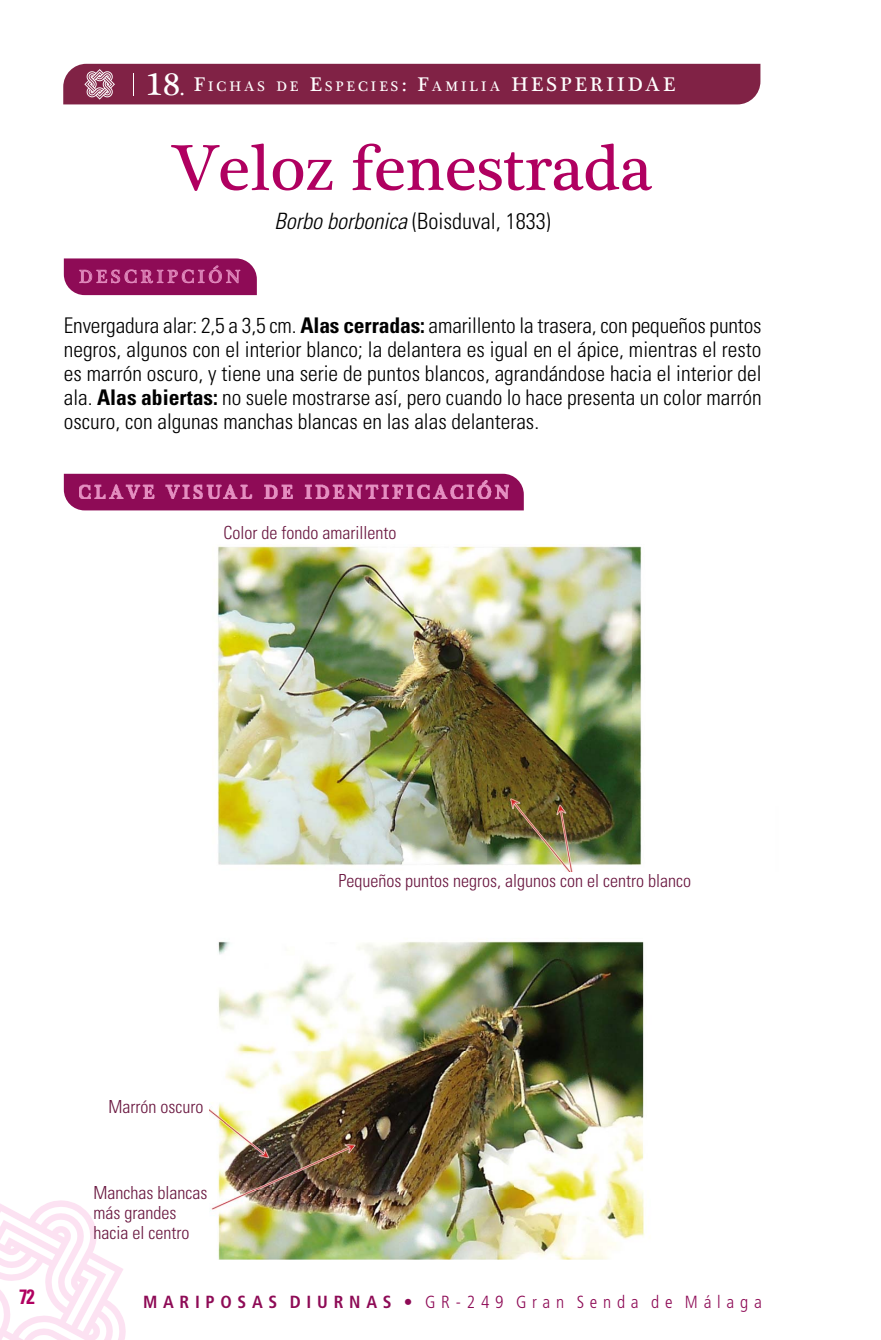
<style>
.page{position:relative;width:881px;height:1340px;background:#fff}
.page>*{position:absolute;margin:0;border:0;box-sizing:border-box;transform-origin:0 0}
.t1{font:66.38px "Plantagenet Cherokee";color:#b00060}
.t2{font:32.62px "Plantagenet Cherokee";color:#fff}
.t3{font:300 condensed 22.5px "Univers";color:#000}
.t4{font:300 condensed 21.6px/24.1px "Univers";color:#000;text-align:justify}
.t5{font:700 condensed 20.7px "Univers";color:#b00060;scale:.9 1}
.t6{font:18.68px "Plantagenet Cherokee";letter-spacing:.2em;color:#e48dc0}
.t7{font:300 condensed 18px/20.2px "Univers";color:#69163f}
.t8{font:300 condensed 17.55px "Frutiger";letter-spacing:.33em;color:#8e0b56}
.t9{font:14.17px "Plantagenet Cherokee";letter-spacing:.215em;color:#fff}
.s1{font-size:21.15px}
.s2{font-size:20.25px}
.s3{font-style:italic}
.s4{font-weight:700}
</style>
<div class="page">
<div style="left:63px;top:64px;width:697px;height:40px;background:#802245"></div>
<svg style="left:0;top:1200px;width:126px;height:139px"></svg>
<img style="left:217px;top:545px;width:425px;height:326px">
<svg style="left:64px;top:258px;width:193px;height:37px"></svg>
<div style="left:64px;top:474px;width:459px;height:36px;background:#8e0b56"></div>
<img style="left:209px;top:941px;width:436px;height:318px">
<div style="left:202px;top:1178px;width:15px;height:24px;background:#fff"></div>
<img style="left:80px;top:481px;width:428px;height:17px">
<h2 class="t2" style="left:146px;top:64px;width:40px">18<span class="s1">.</span></h2>
<p class="t9" style="left:194px;top:78px;width:483px"><span class="s2">F</span>ICHAS DE <span class="s2">E</span>SPECIES<span class="s2">: F</span>AMILIA <span class="s2">HESPERIIDAE</span></p>
<h1 class="t1" style="left:173px;top:126px;width:481px">Veloz fenestrada</h1>
<p class="t3" style="left:274px;top:213px;width:278px"><span class="s3">Borbo borbonica</span> (Boisduval, 1833)</p>
<p class="t6" style="left:79px;top:265px;width:163px">DESCRIPCIÓN</p>
<p class="t4" style="left:64px;top:315px;width:699px">Envergadura alar: 2,5 a 3,5 cm. <span class="s4">Alas cerradas:</span> amarillento la trasera, con pequeños puntos negros, algunos con el interior blanco; la delantera es igual en el ápice, mientras el resto es marrón oscuro, y tiene una serie de puntos blancos, agrandándose hacia el interior del ala. <span class="s4">Alas abiertas:</span> no suele mostrarse así, pero cuando lo hace presenta un color marrón oscuro, con algunas manchas blancas en las alas delanteras.</p>
<p class="t7" style="left:223px;top:524px;width:174px">Color de fondo amarillento</p>
<p class="t7" style="left:108px;top:1098px;width:96px">Marrón oscuro</p>
<p class="t7" style="left:93px;top:1183px;width:115px">Manchas blancas más grandes hacia el centro</p>
<p class="t7" style="left:338px;top:872px;width:354px">Pequeños puntos negros, algunos con el centro blanco</p>
<p class="t5" style="left:19px;top:1288px;width:19px">72</p>
<p class="t8" style="left:143px;top:1294px;width:620px"><span class="s4">MARIPOSAS DIURNAS</span> • GR-249 Gran Senda de Málaga</p>
</div>
